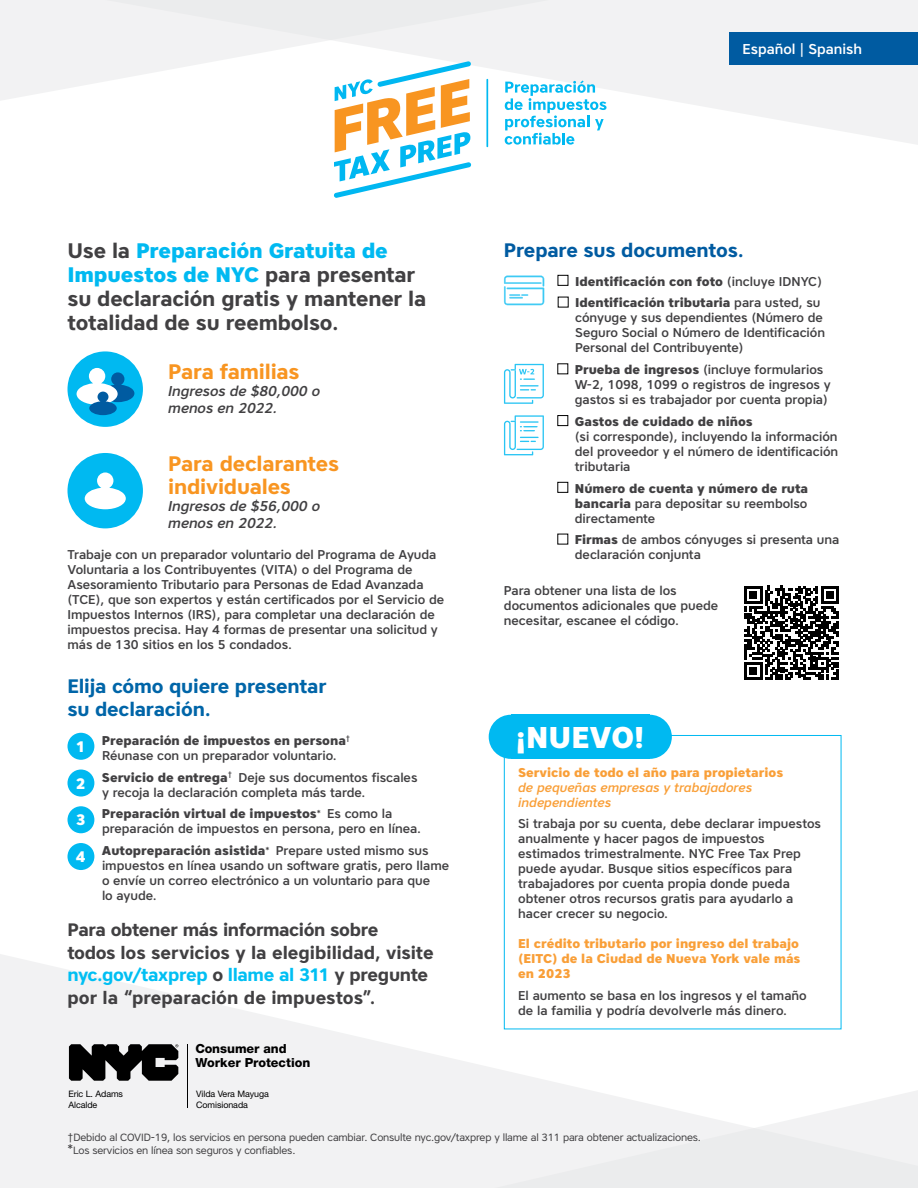
<style>
.page{position:relative;width:918px;height:1188px;background:#fff}
.page>*{position:absolute;margin:0;border:0;box-sizing:border-box;transform-origin:0 0}
.t1{font:800 30px "Core Sans A75";color:#fff}
.t2{font:800 21px/24px "Core Sans A75";letter-spacing:-.01em;color:#00b9f1}
.t3{font:700 21px/24px "Core Sans A65";letter-spacing:-.01em;color:#414042}
.t4{font:700 21px/22.5px "Core Sans A65";letter-spacing:-.01em;color:#f89521}
.t5{font:700 19.5px/23.4px "Core Sans A65";letter-spacing:-.01em;color:#0065a8}
.t6{font:700 19.5px "Core Sans A65";letter-spacing:-.01em;color:#005ba1}
.t7{font:700 18px/22.5px "Core Sans A65";letter-spacing:-.02em;color:#414042}
.t8{font:800 15.15px "Core Sans A75";color:#fff}
.t9{font:italic 500 14.25px/17.1px "Core Sans A55";letter-spacing:-.005em;color:#414042}
.t10{font:500 14.25px "Core Sans A55";color:#fff}
.t11{font:500 12.75px/15px "Core Sans A55";letter-spacing:-.005em;color:#414042}
.t12{font:800 12.75px/21.8px "Core Sans A75";letter-spacing:-.005em;color:#414042}
.t13{font:800 12.75px/15px "Core Sans A75";color:#f99f38;text-align:justify}
.t14{font:italic 500 12.75px/15px "Core Sans A55";color:#f99f38}
.t15{font:800 12.6px/14px "Helvetica Neue LT Std";color:#000}
.t16{font:10.5px/12.6px "Core Sans A45";letter-spacing:-.015em;color:#414042}
.t17{font:8.85px/10.6px "Helvetica Neue LT Std";letter-spacing:-.005em;color:#000}
.s1{font-family:"Core Sans A65";font-weight:700;color:#414042}
.s2{font-family:"Core Sans A75";font-weight:800}
.s3{font-family:"Core Sans A55";font-weight:500}
.s4{color:#00bff3}
</style>
<div class="page">
<svg style="left:0;top:951px;width:842px;height:136px"></svg>
<svg style="left:0;top:1087px;width:918px;height:101px;fill:#f2f2f3"></svg>
<svg style="left:0;top:0;width:918px;height:147px;fill:#f2f2f3"></svg>
<svg style="left:505px;top:80px;width:102px;height:65px"></svg>
<svg style="left:334px;top:61px;width:137px;height:137px"></svg>
<hr style="left:486px;top:79px;width:2px;height:68px;background:#00b9f1">
<hr style="left:187px;top:1044px;width:1px;height:64px;background:#000">
<svg style="left:69px;top:1044px;width:109px;height:37px"></svg>
<div style="left:729px;top:32px;width:189px;height:33px;background:#005ba1"></div>
<div style="left:67px;top:733px;width:27px;height:27px;background:#00b9f1;border-radius:50%"></div>
<div style="left:67px;top:770px;width:27px;height:27px;background:#00b9f1;border-radius:50%"></div>
<div style="left:67px;top:806px;width:27px;height:27px;background:#00b9f1;border-radius:50%"></div>
<div style="left:67px;top:843px;width:27px;height:27px;background:#00b9f1;border-radius:50%"></div>
<div style="left:68px;top:351px;width:75px;height:76px;background:#00b9f1;border-radius:50%"></div>
<svg style="left:77px;top:368px;width:57px;height:47px"></svg>
<div style="left:68px;top:453px;width:75px;height:75px;background:#00b9f1;border-radius:50%"></div>
<svg style="left:85px;top:472px;width:41px;height:37px"></svg>
<div style="left:504px;top:735px;width:337px;height:294px;border:1px solid #00b9f1"></div>
<svg style="left:504px;top:276px;width:40px;height:29px"></svg>
<div style="left:558px;top:275px;width:10px;height:11px;border:1px solid #000"></div>
<div style="left:557px;top:415px;width:11px;height:11px;border:1px solid #000"></div>
<div style="left:557px;top:482px;width:11px;height:11px;border:1px solid #000"></div>
<svg style="left:745px;top:586px;width:94px;height:94px"></svg>
<svg style="left:504px;top:364px;width:40px;height:40px"></svg>
<svg style="left:504px;top:415px;width:40px;height:40px"></svg>
<div style="left:489px;top:715px;width:44px;height:44px;background:#00b9f1;border-radius:50%"></div>
<div style="left:512px;top:715px;width:138px;height:44px;background:#00b9f1"></div>
<div style="left:628px;top:715px;width:44px;height:44px;background:#00b9f1;border-radius:50%"></div>
<p class="t10" style="left:742px;top:39px;width:121px">Español | Spanish</p>
<h2 class="t2" style="left:68px;top:239px;width:349px"><span class="s1">Use la</span> Preparación Gratuita de<br>Impuestos de NYC <span class="s1">para presentar</span></h2>
<h2 class="t3" style="left:68px;top:287px;width:360px">su declaración gratis y mantener la totalidad de su reembolso.</h2>
<h2 class="t4" style="left:168px;top:360px;width:133px">Para familias</h2>
<p class="t9" style="left:168px;top:382px;width:153px">Ingresos de $80,000 o menos en 2022.</p>
<h2 class="t4" style="left:168px;top:452px;width:172px">Para declarantes individuales</h2>
<p class="t9" style="left:168px;top:497px;width:153px">Ingresos de $56,000 o menos en 2022.</p>
<p class="t11" style="left:68px;top:547px;width:378px">Trabaje con un preparador voluntario del Programa de Ayuda Voluntaria a los Contribuyentes (VITA) o del Programa de Asesoramiento Tributario para Personas de Edad Avanzada (TCE), que son expertos y están certificados por el Servicio de Impuestos Internos (IRS), para completar una declaración de impuestos precisa. Hay 4 formas de presentar una solicitud y más de 130 sitios en los 5 condados.</p>
<h3 class="t5" style="left:68px;top:674px;width:260px">Elija cómo quiere presentar su declaración.</h3>
<p class="t8" style="left:76px;top:736px;width:11px">1</p>
<p class="t12" style="left:102px;top:729px;width:250px">Preparación de impuestos en persona<sup>†</sup></p>
<p class="t11" style="left:102px;top:748px;width:236px">Réunase con un preparador voluntario.</p>
<p class="t8" style="left:76px;top:773px;width:11px">2</p>
<p class="t11" style="left:102px;top:769px;width:317px"><span class="s2">Servicio de entrega</span><sup>†</sup> Deje sus documentos fiscales y recoja la declaración completa más tarde.</p>
<p class="t8" style="left:76px;top:810px;width:11px">3</p>
<p class="t12" style="left:102px;top:803px;width:292px">Preparación virtual de impuestos<sup>*</sup> <span class="s3">Es como la</span></p>
<p class="t11" style="left:102px;top:821px;width:321px">preparación de impuestos en persona, pero en línea.</p>
<p class="t8" style="left:76px;top:847px;width:11px">4</p>
<p class="t12" style="left:102px;top:839px;width:328px">Autopreparación asistida<sup>*</sup> <span class="s3">Prepare usted mismo sus</span></p>
<p class="t11" style="left:102px;top:858px;width:349px">impuestos en línea usando un software gratis, pero llame o envíe un correo electrónico a un voluntario para que<br>lo ayude.</p>
<h3 class="t7" style="left:68px;top:918px;width:368px">Para obtener más información sobre<br>todos los servicios y la elegibilidad, visite <span class="s4">nyc.gov/taxprep</span> o <span class="s4">llame al 311</span> y pregunte por la “preparación de impuestos”.</h3>
<p class="t17" style="left:68px;top:1088px;width:56px">Eric L. Adams<br>Alcalde</p>
<p class="t15" style="left:196px;top:1042px;width:116px">Consumer and<br>Worker Protection</p>
<p class="t17" style="left:196px;top:1088px;width:74px">Vilda Vera Mayuga<br>Comisionada</p>
<h3 class="t6" style="left:504px;top:238px;width:242px">Prepare sus documentos.</h3>
<p class="t12" style="left:575px;top:270px;width:249px">Identificación con foto <span class="s3">(incluye IDNYC)<br></span>Identificación tributaria <span class="s3">para usted, su</span></p>
<p class="t11" style="left:575px;top:310px;width:251px">cónyuge y sus dependientes (Número de<br>Seguro Social o Número de Identificación<br>Personal del Contribuyente)</p>
<p class="t11" style="left:575px;top:362px;width:257px"><span class="s2">Prueba de ingresos</span> (incluye formularios<br>W-2, 1098, 1099 o registros de ingresos y gastos si es trabajador por cuenta propia)</p>
<p class="t12" style="left:575px;top:410px;width:179px">Gastos de cuidado de niños</p>
<p class="t11" style="left:575px;top:429px;width:265px;text-align:justify">(si corresponde), incluyendo la información del proveedor y el número de identificación tributaria</p>
<p class="t12" style="left:575px;top:477px;width:235px">Número de cuenta y número de ruta</p>
<p class="t11" style="left:575px;top:496px;width:234px"><span class="s2">bancaria</span> para depositar su reembolso directamente</p>
<p class="t11" style="left:575px;top:532px;width:266px"><span class="s2">Firmas</span> de ambos cónyuges si presenta una declaración conjunta</p>
<p class="t11" style="left:504px;top:583px;width:216px">Para obtener una lista de los documentos adicionales que puede necesitar, escanee el código.</p>
<h1 class="t1" style="left:516px;top:717px;width:130px">¡NUEVO!</h1>
<p class="t13" style="left:518px;top:764px;width:267px">Servicio de todo el año para propietarios</p>
<p class="t14" style="left:518px;top:779px;width:236px">de pequeñas empresas y trabajadores independientes</p>
<p class="t11" style="left:518px;top:816px;width:304px">Si trabaja por su cuenta, debe declarar impuestos anualmente y hacer pagos de impuestos estimados trimestralmente. NYC Free Tax Prep puede ayudar. Busque sitios específicos para trabajadores por cuenta propia donde pueda obtener otros recursos gratis para ayudarlo a hacer crecer su negocio.</p>
<p class="t13" style="left:518px;top:936px;width:284px">El crédito tributario por ingreso del trabajo (EITC) de la Ciudad de Nueva York vale más en 2023</p>
<p class="t11" style="left:518px;top:988px;width:290px">El aumento se basa en los ingresos y el tamaño de la familia y podría devolverle más dinero.</p>
<p class="t16" style="left:68px;top:1131px;width:635px">†Debido al COVID-19, los servicios en persona pueden cambiar. Consulte nyc.gov/taxprep y llame al 311 para obtener actualizaciones. *Los servicios en línea son seguros y confiables.</p>
</div>
